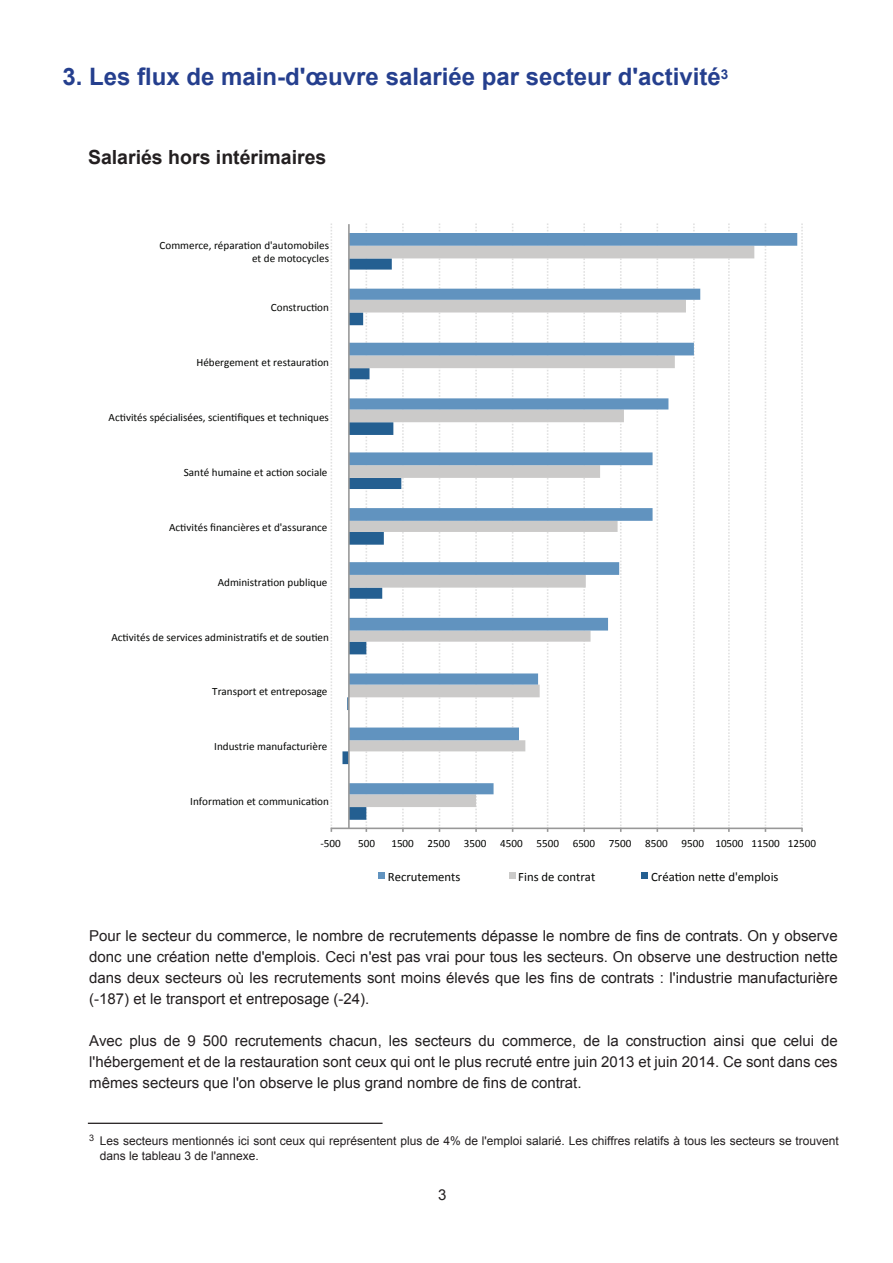
<style>
.page{position:relative;width:893px;height:1263px;background:#fff}
.page>*{position:absolute;margin:0;border:0;box-sizing:border-box;transform-origin:0 0}
.t1{font:700 24px "Arial";color:#253f8e}
.t2{font:700 19.5px "Arial";color:#231f20}
.t3{font:15px/21px "Arial";color:#231f20;text-align:justify}
.t4{font:12.75px "Calibri";color:#040503}
.t5{font:12px/14.4px "Arial";color:#231f20}
.t6{font:11.1px/12.8px "Calibri";color:#040503;text-align:right}
</style>
<div class="page">
<svg style="left:404px;top:233px;width:393px;height:561px"></svg>
<hr style="left:331px;top:827px;width:471px;height:2px;background:#989898">
<svg style="left:331px;top:223px;width:1px;height:609px"></svg>
<svg style="left:342px;top:223px;width:62px;height:609px"></svg>
<svg style="left:439px;top:223px;width:1px;height:609px"></svg>
<svg style="left:475px;top:223px;width:2px;height:609px"></svg>
<svg style="left:512px;top:223px;width:1px;height:609px"></svg>
<svg style="left:547px;top:223px;width:1px;height:609px"></svg>
<svg style="left:583px;top:223px;width:2px;height:609px"></svg>
<svg style="left:620px;top:223px;width:2px;height:609px"></svg>
<svg style="left:656px;top:223px;width:2px;height:609px"></svg>
<svg style="left:693px;top:223px;width:2px;height:609px"></svg>
<svg style="left:728px;top:223px;width:2px;height:609px"></svg>
<svg style="left:765px;top:223px;width:1px;height:609px"></svg>
<svg style="left:801px;top:223px;width:2px;height:609px"></svg>
<hr style="left:348px;top:224px;width:2px;height:604px;background:#989898">
<div style="left:378px;top:872px;width:7px;height:7px;background:#6193bf"></div>
<div style="left:509px;top:872px;width:7px;height:7px;background:#cbcac9"></div>
<div style="left:641px;top:872px;width:7px;height:7px;background:#245f91"></div>
<hr style="left:88px;top:1123px;width:295px;height:1px;background:#231f20">
<h1 class="t1" style="left:63px;top:60px;width:667px">3. Les flux de main-d'œuvre salariée par secteur d'activité<sup>3</sup></h1>
<h2 class="t2" style="left:88px;top:144px;width:240px">Salariés hors intérimaires</h2>
<p class="t6" style="left:160px;top:239px;width:171px">Commerce, répara4on d'automobiles et de motocycles</p>
<p class="t6" style="left:271px;top:301px;width:60px">Construc4on</p>
<p class="t6" style="left:196px;top:356px;width:134px">Hébergement et restaura4on</p>
<p class="t6" style="left:109px;top:411px;width:222px">Ac4vités spécialisées, scien4fiques et techniques</p>
<p class="t6" style="left:184px;top:466px;width:145px">Santé humaine et ac4on sociale</p>
<p class="t6" style="left:169px;top:521px;width:160px">Ac4vités financières et d'assurance</p>
<p class="t6" style="left:218px;top:576px;width:111px">Administra4on publique</p>
<p class="t6" style="left:111px;top:630px;width:219px">Ac4vités de services administra4fs et de sou4en</p>
<p class="t6" style="left:212px;top:685px;width:117px">Transport et entreposage</p>
<p class="t6" style="left:214px;top:740px;width:115px">Industrie manufacturière</p>
<p class="t6" style="left:190px;top:795px;width:140px">Informa4on et communica4on</p>
<p class="t6" style="left:320px;top:836px;width:22px">--‐500</p>
<p class="t6" style="left:358px;top:836px;width:18px">500</p>
<p class="t6" style="left:391px;top:836px;width:426px">1500 2500 3500 4500 5500 6500 7500 8500 9500 10500 11500 12500</p>
<p class="t4" style="left:388px;top:868px;width:74px">Recrutements</p>
<p class="t4" style="left:518px;top:868px;width:78px">Fins de contrat</p>
<p class="t4" style="left:651px;top:868px;width:129px">Créa4on nePe d'emplois</p>
<p class="t3" style="left:89px;top:925px;width:750px">Pour le secteur du commerce, le nombre de recrutements dépasse le nombre de fins de contrats. On y observe donc une création nette d'emplois. Ceci n'est pas vrai pour tous les secteurs. On observe une destruction nette dans deux secteurs où les recrutements sont moins élevés que les fins de contrats : l'industrie manufacturière (-187) et le transport et entreposage (-24).</p>
<p class="t3" style="left:89px;top:1030px;width:750px">Avec plus de 9 500 recrutements chacun, les secteurs du commerce, de la construction ainsi que celui de l'hébergement et de la restauration sont ceux qui ont le plus recruté entre juin 2013 et juin 2014. Ce sont dans ces mêmes secteurs que l'on observe le plus grand nombre de fins de contrat.</p>
<p class="t5" style="left:100px;top:1134px;width:741px;text-indent:-11px"><sup>3</sup> Les secteurs mentionnés ici sont ceux qui représentent plus de 4% de l'emploi salarié. Les chiffres relatifs à tous les secteurs se trouvent dans le tableau 3 de l'annexe.</p>
<p class="t3" style="left:438px;top:1184px;width:10px">3</p>
</div>
